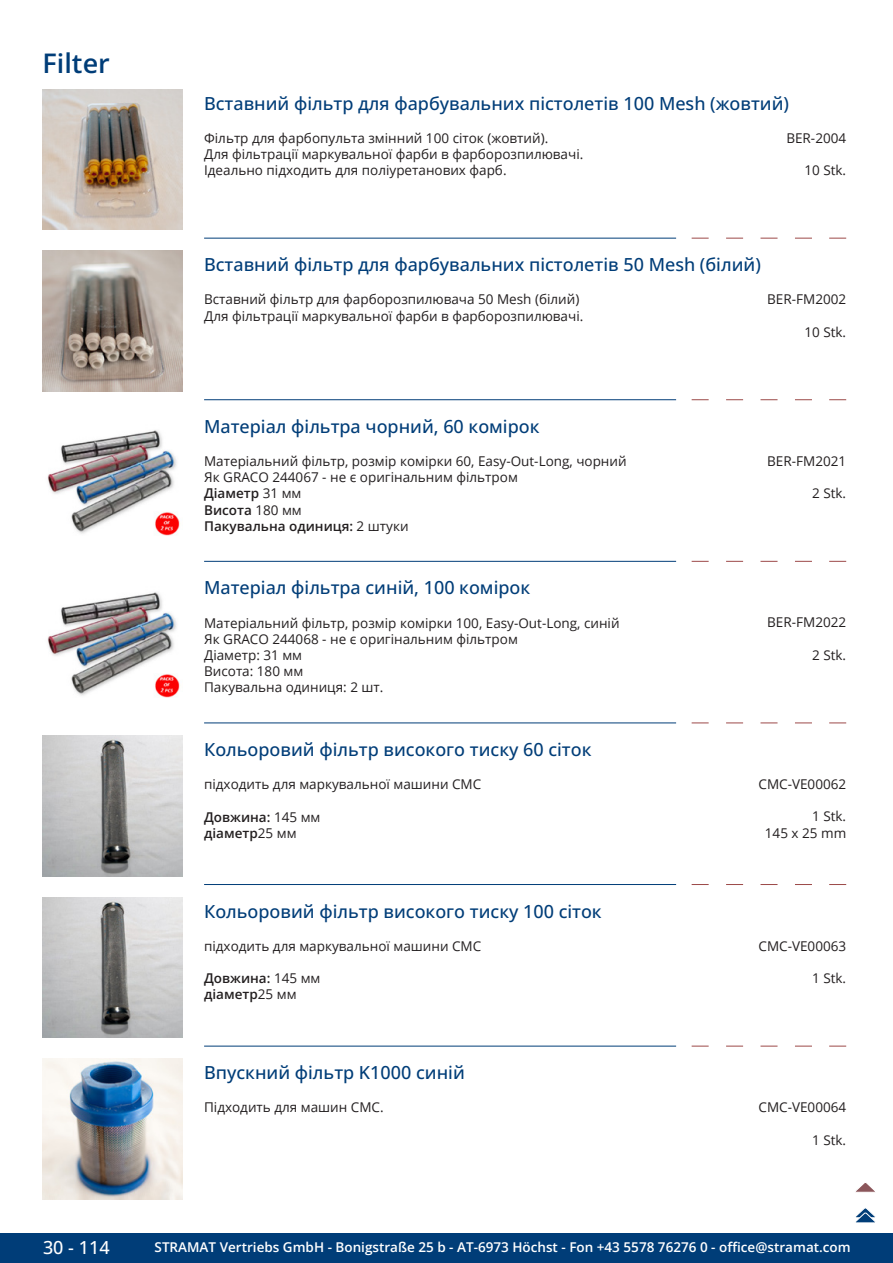
<style>
.page{position:relative;width:893px;height:1263px;background:#fff}
.page>*{position:absolute;margin:0;border:0;box-sizing:border-box;transform-origin:0 0}
.GruppeName{font:600 27px "Open Sans";color:#003d78}
.ArtikelName{font:500 18px "Open Sans";color:#003d78}
.t1{font:500 18px "Open Sans";color:#fff}
.Beschreibung{font:13.5px/16.2px "Open Sans";color:#231f20}
.ArtikelNummer{font:13.5px "Open Sans";color:#231f20}
.t2{font:600 13.5px "Open Sans";color:#fff}
.Beschreibung-2{font:600 13.5px/16.2px "Open Sans";color:#231f20}
.s1{font-weight:600}
.s2{font-weight:400}
</style>
<div class="page">
<div style="left:0;top:1233px;width:893px;height:30px;background:#003d78"></div>
<img style="left:43px;top:89px;width:140px;height:141px">
<img style="left:43px;top:251px;width:140px;height:140px">
<svg style="left:692px;top:238px;width:17px;height:1px"></svg>
<svg style="left:726px;top:238px;width:17px;height:1px"></svg>
<svg style="left:760px;top:238px;width:17px;height:1px"></svg>
<svg style="left:795px;top:238px;width:17px;height:1px"></svg>
<svg style="left:829px;top:238px;width:17px;height:1px"></svg>
<hr style="left:204px;top:238px;width:472px;height:1px;background:#003d78">
<img style="left:47px;top:430px;width:133px;height:106px">
<svg style="left:692px;top:399px;width:17px;height:1px"></svg>
<svg style="left:726px;top:399px;width:17px;height:1px"></svg>
<svg style="left:760px;top:399px;width:17px;height:1px"></svg>
<svg style="left:795px;top:399px;width:17px;height:1px"></svg>
<svg style="left:829px;top:399px;width:17px;height:1px"></svg>
<hr style="left:204px;top:399px;width:472px;height:1px;background:#003d78">
<img style="left:47px;top:592px;width:133px;height:106px">
<svg style="left:692px;top:561px;width:17px;height:1px"></svg>
<svg style="left:726px;top:561px;width:17px;height:1px"></svg>
<svg style="left:760px;top:561px;width:17px;height:1px"></svg>
<svg style="left:795px;top:561px;width:17px;height:1px"></svg>
<svg style="left:829px;top:561px;width:17px;height:1px"></svg>
<hr style="left:204px;top:561px;width:472px;height:1px;background:#003d78">
<img style="left:43px;top:736px;width:140px;height:140px">
<svg style="left:692px;top:723px;width:17px;height:1px"></svg>
<svg style="left:726px;top:723px;width:17px;height:1px"></svg>
<svg style="left:760px;top:723px;width:17px;height:1px"></svg>
<svg style="left:795px;top:723px;width:17px;height:1px"></svg>
<svg style="left:829px;top:723px;width:17px;height:1px"></svg>
<hr style="left:204px;top:723px;width:472px;height:1px;background:#003d78">
<img style="left:43px;top:897px;width:140px;height:140px">
<svg style="left:692px;top:884px;width:17px;height:1px"></svg>
<svg style="left:726px;top:884px;width:17px;height:1px"></svg>
<svg style="left:760px;top:884px;width:17px;height:1px"></svg>
<svg style="left:795px;top:884px;width:17px;height:1px"></svg>
<svg style="left:829px;top:884px;width:17px;height:1px"></svg>
<hr style="left:204px;top:884px;width:472px;height:1px;background:#003d78">
<img style="left:43px;top:1059px;width:140px;height:140px">
<svg style="left:692px;top:1046px;width:17px;height:1px"></svg>
<svg style="left:726px;top:1046px;width:17px;height:1px"></svg>
<svg style="left:760px;top:1046px;width:17px;height:1px"></svg>
<svg style="left:795px;top:1046px;width:17px;height:1px"></svg>
<svg style="left:829px;top:1046px;width:17px;height:1px"></svg>
<hr style="left:204px;top:1046px;width:472px;height:1px;background:#003d78">
<svg style="left:856px;top:1183px;width:19px;height:9px"></svg>
<svg style="left:855px;top:1208px;width:21px;height:15px"></svg>
<p class="GruppeName" style="left:43px;top:44px;width:69px">Filter</p>
<p class="ArtikelName" style="left:204px;top:91px;width:586px">Вставний фільтр для фарбувальних пістолетів 100 Mesh (жовтий)</p>
<p class="Beschreibung" style="left:204px;top:129px;width:381px">Фільтр для фарбопульта змінний 100 сіток (жовтий).<br>Для фільтрації маркувальної фарби в фарборозпилювачі.<br>Ідеально підходить для поліуретанових фарб.</p>
<p class="ArtikelNummer" style="left:786px;top:128px;width:61px">BER-2004</p>
<p class="ArtikelNummer" style="left:804px;top:161px;width:43px">10 Stk.</p>
<p class="ArtikelName" style="left:204px;top:252px;width:558px">Вставний фільтр для фарбувальних пістолетів 50 Mesh (білий)</p>
<p class="Beschreibung" style="left:204px;top:291px;width:381px">Вставний фільтр для фарборозпилювача 50 Mesh (білий)<br>Для фільтрації маркувальної фарби в фарборозпилювачі.</p>
<p class="ArtikelNummer" style="left:767px;top:290px;width:80px">BER-FM2002</p>
<p class="ArtikelNummer" style="left:804px;top:322px;width:43px">10 Stk.</p>
<p class="ArtikelName" style="left:204px;top:414px;width:337px">Матеріал фільтра чорний, 60 комірок</p>
<p class="Beschreibung" style="left:204px;top:453px;width:424px">Матеріальний фільтр, розмір комірки 60, Easy-Out-Long, чорний<br>Як GRACO 244067 - не є оригінальним фільтром<br><span class="s1">Діаметр</span> 31 мм<br><span class="s1">Висота</span> 180 мм<br><span class="s1">Пакувальна одиниця:</span> 2 штуки</p>
<p class="ArtikelNummer" style="left:767px;top:452px;width:80px">BER-FM2021</p>
<p class="ArtikelNummer" style="left:812px;top:484px;width:36px">2 Stk.</p>
<p class="ArtikelName" style="left:204px;top:575px;width:328px">Матеріал фільтра синій, 100 комірок</p>
<p class="Beschreibung" style="left:204px;top:614px;width:417px">Матеріальний фільтр, розмір комірки 100, Easy-Out-Long, синій<br>Як GRACO 244068 - не є оригінальним фільтром<br>Діаметр: 31 мм<br>Висота: 180 мм<br>Пакувальна одиниця: 2 шт.</p>
<p class="ArtikelNummer" style="left:767px;top:613px;width:80px">BER-FM2022</p>
<p class="ArtikelNummer" style="left:812px;top:646px;width:36px">2 Stk.</p>
<p class="ArtikelName" style="left:204px;top:737px;width:389px">Кольоровий фільтр високого тиску 60 сіток</p>
<p class="Beschreibung" style="left:204px;top:776px;width:279px">підходить для маркувальної машини CMC</p>
<p class="Beschreibung-2" style="left:204px;top:808px;width:118px">Довжина: <span class="s2">145 мм </span>діаметр<span class="s2">25 мм</span></p>
<p class="ArtikelName" style="left:204px;top:899px;width:399px">Кольоровий фільтр високого тиску 100 сіток</p>
<p class="Beschreibung" style="left:204px;top:937px;width:279px">підходить для маркувальної машини CMC</p>
<p class="Beschreibung-2" style="left:204px;top:970px;width:118px">Довжина: <span class="s2">145 мм </span>діаметр<span class="s2">25 мм</span></p>
<p class="ArtikelNummer" style="left:758px;top:775px;width:89px">CMC-VE00062</p>
<p class="ArtikelNummer" style="left:812px;top:807px;width:36px">1 Stk.</p>
<p class="ArtikelNummer" style="left:765px;top:823px;width:83px">145 x 25 mm</p>
<p class="ArtikelNummer" style="left:758px;top:936px;width:89px">CMC-VE00063</p>
<p class="ArtikelNummer" style="left:812px;top:969px;width:36px">1 Stk.</p>
<p class="ArtikelName" style="left:204px;top:1060px;width:262px">Впускний фільтр K1000 синій</p>
<p class="Beschreibung" style="left:204px;top:1099px;width:181px">Підходить для машин CMC.</p>
<p class="ArtikelNummer" style="left:758px;top:1098px;width:89px">CMC-VE00064</p>
<p class="ArtikelNummer" style="left:812px;top:1130px;width:36px">1 Stk.</p>
<h2 class="t1" style="left:43px;top:1234px;width:68px">30 - 114</h2>
<p class="t2" style="left:155px;top:1238px;width:698px">STRAMAT Vertriebs GmbH - Bonigstraße 25 b - AT-6973 Höchst - Fon +43 5578 76276 0 - office@stramat.com</p>
</div>
